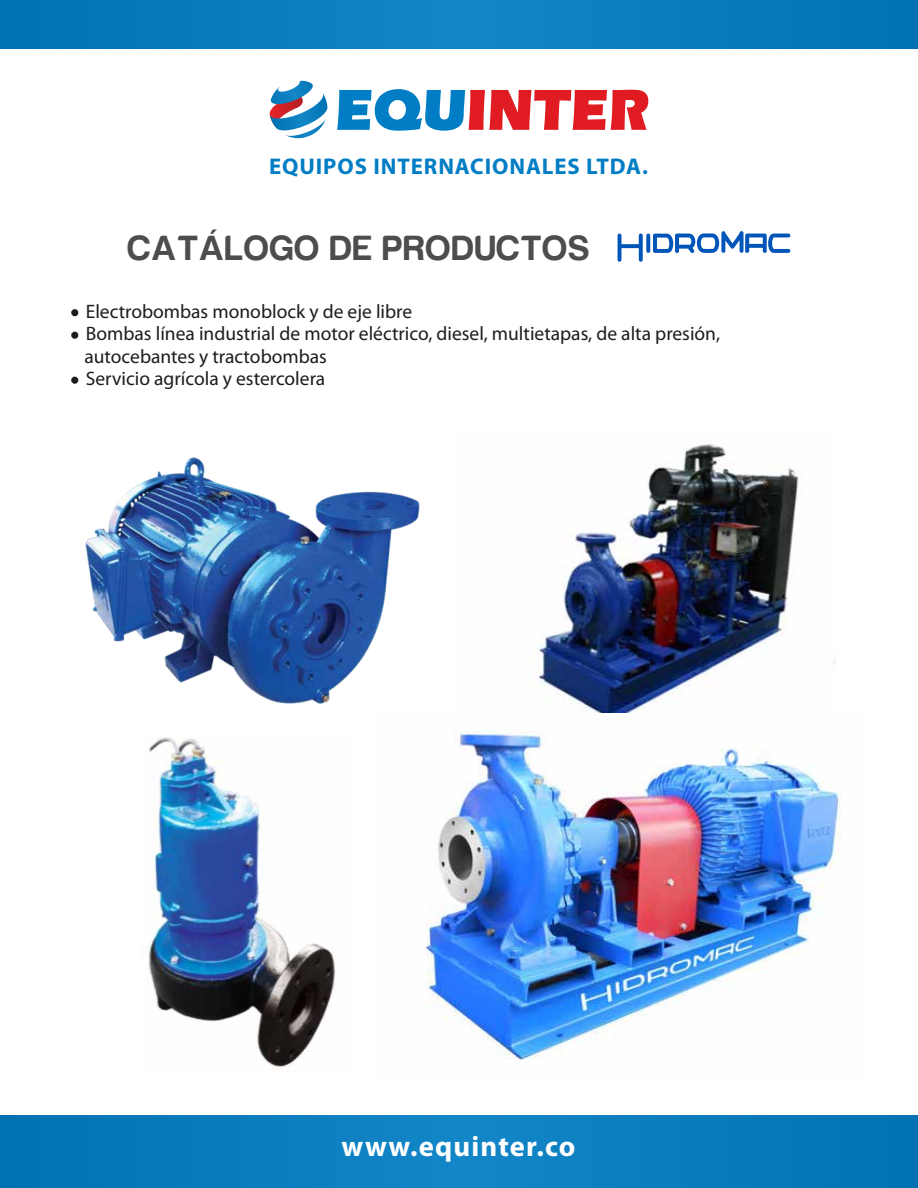
<style>
.page{position:relative;width:918px;height:1188px;background:#fff}
.page>*{position:absolute;margin:0;border:0;box-sizing:border-box;transform-origin:0 0}
.t1{font:36.15px "Harabara";letter-spacing:.04em;color:#4d4d4d}
.t2{font:700 28.8px "Myriad Pro";letter-spacing:.04em;color:#fff}
.t3{font:700 22.8px "Myriad Pro";letter-spacing:.04em;color:#007dc4}
.t4{font:19.5px/22.5px "Myriad Pro";color:#1d1d1b}
</style>
<div class="page">
<div style="left:0;top:0;width:918px;height:49px;background:#0a7cbe"></div>
<div style="left:0;top:1116px;width:918px;height:72px;background:#0a7cbe"></div>
<svg style="left:270px;top:81px;width:58px;height:57px"></svg>
<svg style="left:337px;top:89px;width:311px;height:42px"></svg>
<svg style="left:618px;top:231px;width:172px;height:31px"></svg>
<div style="left:71px;top:309px;width:7px;height:7px;border:3px solid #1d1d1b;border-radius:50%"></div>
<div style="left:71px;top:332px;width:7px;height:7px;border:3px solid #1d1d1b;border-radius:50%"></div>
<div style="left:71px;top:377px;width:7px;height:7px;border:3px solid #1d1d1b;border-radius:50%"></div>
<img style="left:537px;top:444px;width:298px;height:269px">
<img style="left:149px;top:737px;width:187px;height:330px">
<img style="left:425px;top:730px;width:416px;height:330px">
<img style="left:85px;top:457px;width:335px;height:247px">
<p class="t3" style="left:269px;top:151px;width:380px">EQUIPOS INTERNACIONALES LTDA.</p>
<h1 class="t1" style="left:128px;top:230px;width:463px">CATÁLOGO DE PRODUCTOS</h1>
<p class="t4" style="left:72px;top:300px;width:342px">• Electrobombas monoblock y de eje libre</p>
<p class="t4" style="left:84px;top:322px;width:637px;text-indent:-12px">• Bombas línea industrial de motor eléctrico, diesel, multietapas, de alta presión, autocebantes y tractobombas</p>
<p class="t4" style="left:72px;top:367px;width:255px">• Servicio agrícola y estercolera</p>
<h2 class="t2" style="left:342px;top:1128px;width:235px">www.equinter.co</h2>
</div>
